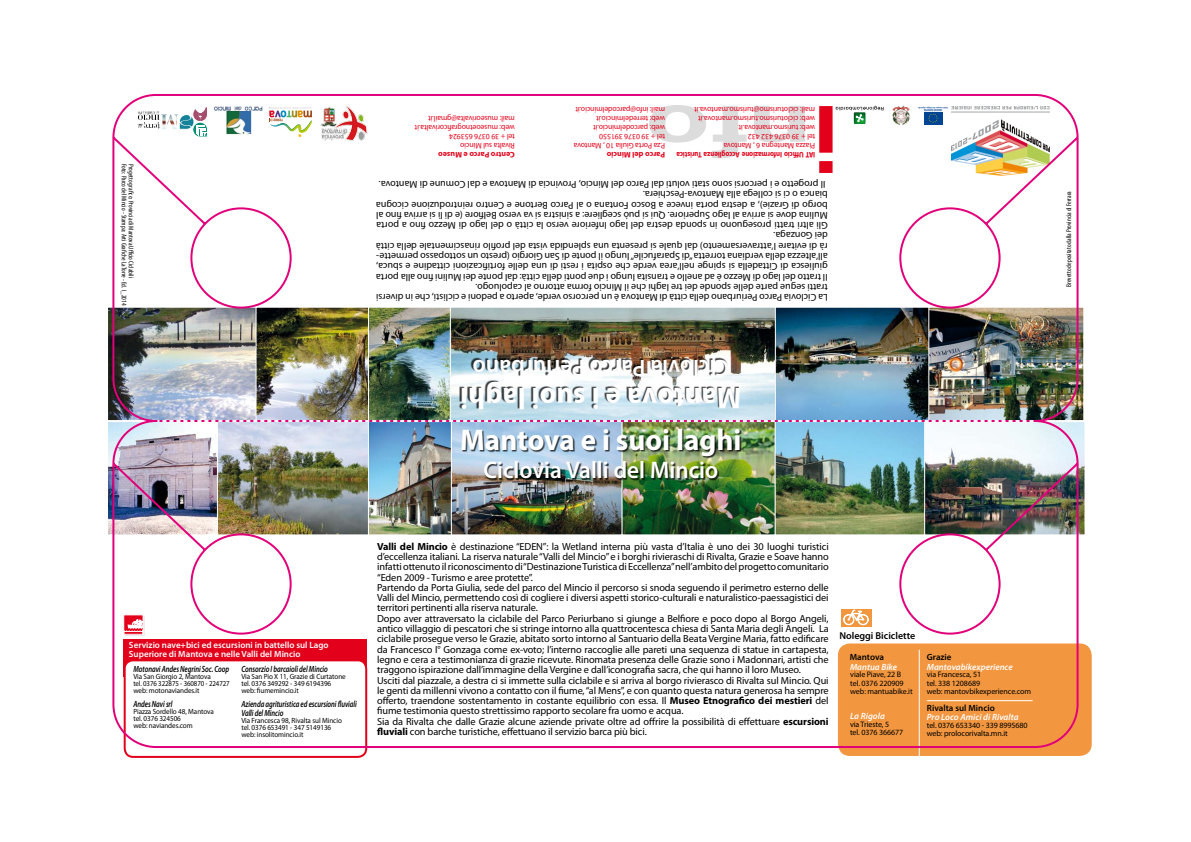
<style>
.page{position:relative;width:1191px;height:842px;background:#fff}
.page>*{position:absolute;margin:0;border:0;box-sizing:border-box;transform-origin:0 0}
.t1{font:700 30px "Myriad Pro";color:#fff}
.t2{font:600 24px "Myriad Pro";color:#fff}
.t3{font:10.3px/10.3px "Myriad Pro";letter-spacing:-.01em;color:#000}
.t4{font:10px/10.3px "Myriad Pro";color:#000}
.t5{font:600 10px "Myriad Pro";color:#000}
.t6{font:italic 600 9px/9px "Myriad Pro";letter-spacing:-.01em;color:#000;scale:.76 1}
.t7{font:600 9px/9px "Myriad Pro";color:#fff}
.t8{font:italic 600 9px "Myriad Pro";color:#fff}
.t9{font:600 9px "Myriad Pro";color:#000}
.t10{font:8px/9px "Myriad Pro";letter-spacing:-.01em;color:#e2001a}
.t11{font:8px/8.5px "Myriad Pro";letter-spacing:-.01em;color:#000}
.t12{font:700 8px "Myriad Pro";letter-spacing:-.01em;color:#e2001a;scale:.86 1}
.t13{font:700 8px "Myriad Pro";letter-spacing:-.01em;color:#e2001a}
.t14{font:7.5px/7px "Myriad Pro";letter-spacing:-.01em;color:#000;scale:.95 1}
.t15{font:condensed 7px "Myriad Pro";color:#000}
.t16{font:600 condensed 3.2px "Myriad Pro";color:#004494}
.t17{font:600 condensed 2.5px "Myriad Pro";color:#004494}
.s1{font-weight:700}
</style>
<div class="page">
<div style="left:124px;top:659px;width:243px;height:99px;border:2px solid #e2001a;border-radius:9px"></div>
<div style="left:838px;top:643px;width:253px;height:113px;background:#f2963f;border-radius:12px"></div>
<hr style="left:918px;top:650px;width:1px;height:110px;background:#fff">
<img style="left:111px;top:94px;width:969px;height:655px">
<p class="t15" style="left:128px;top:164px;width:143px;rotate:90deg">Foto: Parco del Mincio - Stampa: Arti Grafiche La Torre - Ed. I_2014</p>
<p class="t15" style="left:135px;top:164px;width:116px;rotate:90deg">Progetto grafico: Provincia di Mantova Ufficio Ciclabili</p>
<p class="t10" style="left:515px;top:150px;width:102px;rotate:-180deg">Rivalta sul Mincio<br>tel + 39 0376 653924<br>web: museoetnograficorivalta.it mail: museorivalta@gmail.it</p>
<p class="t13" style="left:515px;top:160px;width:78px;rotate:-180deg">Centro Parco e Museo</p>
<p class="t10" style="left:665px;top:150px;width:93px;rotate:-180deg">P.za Porta Giulia 10 , Mantova tel + 39 0376 391550<br>web: parcodelmincio.it<br>web: terredelmincio.it<br>mail: info@parcodelmincio.it</p>
<p class="t13" style="left:665px;top:160px;width:60px;rotate:-180deg">Parco del Mincio</p>
<p class="t10" style="left:815px;top:150px;width:123px;rotate:-180deg">Piazza Mantegna 6 , Mantova<br>tel + 39 0376 432 432<br>web: turismo.mantova.it<br>web: cicloturismo.turismo.mantova.it mail: cicloturismo@turismo.mantova.it</p>
<p class="t12" style="left:815px;top:160px;width:163px;rotate:-180deg">IAT Ufficio Informazione Accoglienza Turistica</p>
<p class="t4" style="left:827px;top:303px;width:453px;rotate:-180deg">La Ciclovia Parco Periurbano della città di Mantova è un percorso verde, aperto a pedoni e ciclisti, che in diversi tratti segue parte delle sponde dei tre laghi che il Mincio forma attorno al capoluogo.<br>Il tratto del lago di Mezzo è ad anello e transita lungo i due ponti della città: dal ponte dei Mulini fino alla porta giuliesca di Cittadella si spinge nell’area verde che ospita i resti di una delle fortificazioni cittadine e sbuca, all’altezza della verdiana torretta “di Sparafucile” lungo il ponte di San Giorgio (presto un sottopasso permette&shy;rà di evitare l’attraversamento) dal quale si presenta una splendida vista del profilo rinascimentale della città dei Gonzaga.<br>Gli altri tratti proseguono in sponda destra del lago Inferiore verso la città o del lago di Mezzo fino a porta Mulina dove si arriva al lago Superiore. Qui si può scegliere: a sinistra si va verso Belfiore (e di lì si arriva fino al borgo di Grazie), a destra porta invece a Bosco Fontana o al Parco Bertone e Centro reintroduzione cicogna bianca o ci si collega alla Mantova-Peschiera.<br>Il progetto e i percorsi sono stati voluti dal Parco del Mincio, Provincia di Mantova e dal Comune di Mantova.</p>
<h2 class="t2" style="left:729px;top:384px;width:258px;rotate:-180deg">Ciclovia Parco Periurbano</h2>
<h1 class="t1" style="left:741px;top:418px;width:283px;rotate:-180deg">Mantova e i suoi laghi</h1>
<h1 class="t1" style="left:460px;top:420px;width:283px">Mantova e i suoi laghi</h1>
<h2 class="t2" style="left:483px;top:455px;width:236px">Ciclovia Valli del Mincio</h2>
<p class="t17" style="left:948px;top:109px;width:31px;rotate:-180deg">Fondo europeo di sviluppo regionale</p>
<p class="t16" style="left:942px;top:112px;width:20px;rotate:-180deg">UNIONE EUROPEA</p>
<p class="t7" style="left:129px;top:640px;width:201px">Servizio nave+bici ed escursioni in battello sul Lago<br>Superiore di Mantova e nelle Valli del Mincio</p>
<p class="t6" style="left:133px;top:664px;width:128px">Motonavi Andes Negrini Soc. Coop</p>
<p class="t14" style="left:133px;top:673px;width:103px">Via San Giorgio 2, Mantova<br>tel. 0376 322875 - 360870 - 224727 web: motonaviandes.it</p>
<p class="t6" style="left:241px;top:664px;width:115px">Consorzio I barcaioli del Mincio</p>
<p class="t14" style="left:241px;top:673px;width:111px">Via San Pio X 11, Grazie di Curtatone tel. 0376 349292 - 349 6194396 web: fiumemincio.it</p>
<p class="t6" style="left:133px;top:699px;width:53px">Andes Navi srl</p>
<p class="t14" style="left:133px;top:707px;width:86px">Piazza Sordello 48, Mantova tel. 0376 324506<br>web: naviandes.com</p>
<p class="t6" style="left:241px;top:699px;width:153px">Azienda agrituristica ed escursioni fluviali<br>Valli del Mincio</p>
<p class="t14" style="left:241px;top:716px;width:107px">Via Francesca 98, Rivalta sul Mincio tel. 0376 653491 - 347 5149136 web: insolitomincio.it</p>
<p class="t3" style="left:377px;top:541px;width:453px"><span class="s1">Valli del Mincio</span> è destinazione “EDEN”: la Wetland interna più vasta d’Italia è uno dei 30 luoghi turistici d’eccellenza italiani. La riserva naturale “Valli del Mincio” e i borghi rivieraschi di Rivalta, Grazie e Soave hanno infatti ottenuto il riconoscimento di “Destinazione Turistica di Eccellenza” nell’ambito del progetto comunitario “Eden 2009 - Turismo e aree protette”.<br>Partendo da Porta Giulia, sede del parco del Mincio il percorso si snoda seguendo il perimetro esterno delle Valli del Mincio, permettendo così di cogliere i diversi aspetti storico-culturali e naturalistico-paessagistici dei territori pertinenti alla riserva naturale.<br>Dopo aver attraversato la ciclabile del Parco Periurbano si giunge a Belfiore e poco dopo al Borgo Angeli, antico villaggio di pescatori che si stringe intorno alla quattrocentesca chiesa di Santa Maria degli Angeli. La ciclabile prosegue verso le Grazie, abitato sorto intorno al Santuario della Beata Vergine Maria, fatto edificare da Francesco I° Gonzaga come ex-voto; l’interno raccoglie alle pareti una sequenza di statue in cartapesta, legno e cera a testimonianza di grazie ricevute. Rinomata presenza delle Grazie sono i Madonnari, artisti che traggono ispirazione dall’immagine della Vergine e dall’iconografia sacra, che qui hanno il loro Museo.<br>Usciti dal piazzale, a destra ci si immette sulla ciclabile e si arriva al borgo rivierasco di Rivalta sul Mincio. Qui le genti da millenni vivono a contatto con il fiume, “al Mens”, e con quanto questa natura generosa ha sempre offerto, traendone sostentamento in costante equilibrio con essa. Il <span class="s1">Museo Etnografico dei mestieri</span> del fiume testimonia questo strettissimo rapporto secolare fra uomo e acqua.<br>Sia da Rivalta che dalle Grazie alcune aziende private oltre ad offrire la possibilità di effettuare <span class="s1">escursioni fluviali</span> con barche turistiche, effettuano il servizio barca più bici.</p>
<p class="t5" style="left:839px;top:630px;width:77px">Noleggi Biciclette</p>
<p class="t9" style="left:849px;top:651px;width:36px">Mantova</p>
<p class="t8" style="left:850px;top:661px;width:49px">Mantua Bike</p>
<p class="t11" style="left:850px;top:670px;width:64px">viale Piave, 22 B tel. 0376 220909 web: mantuabike.it</p>
<p class="t11" style="left:850px;top:720px;width:55px">via Trieste, 5<br>tel. 0376 366677</p>
<p class="t8" style="left:850px;top:710px;width:36px">La Rigola</p>
<p class="t9" style="left:927px;top:651px;width:26px">Grazie</p>
<p class="t8" style="left:927px;top:661px;width:87px">Mantovabikexperience</p>
<p class="t11" style="left:927px;top:670px;width:106px">via Francesca, 51<br>tel. 338 1208689<br>web: mantovbikexperience.com</p>
<p class="t9" style="left:927px;top:703px;width:69px">Rivalta sul Mincio</p>
<p class="t8" style="left:927px;top:711px;width:93px">Pro Loco Amici di Rivalta</p>
<p class="t11" style="left:927px;top:721px;width:102px">tel. 0376 653340 - 339 8995680 web: prolocorivalta.mn.it</p>
<p class="t15" style="left:1064px;top:287px;width:97px;rotate:-90deg">Brevetto depositato dalla Provincia di Ferrara</p>
</div>
